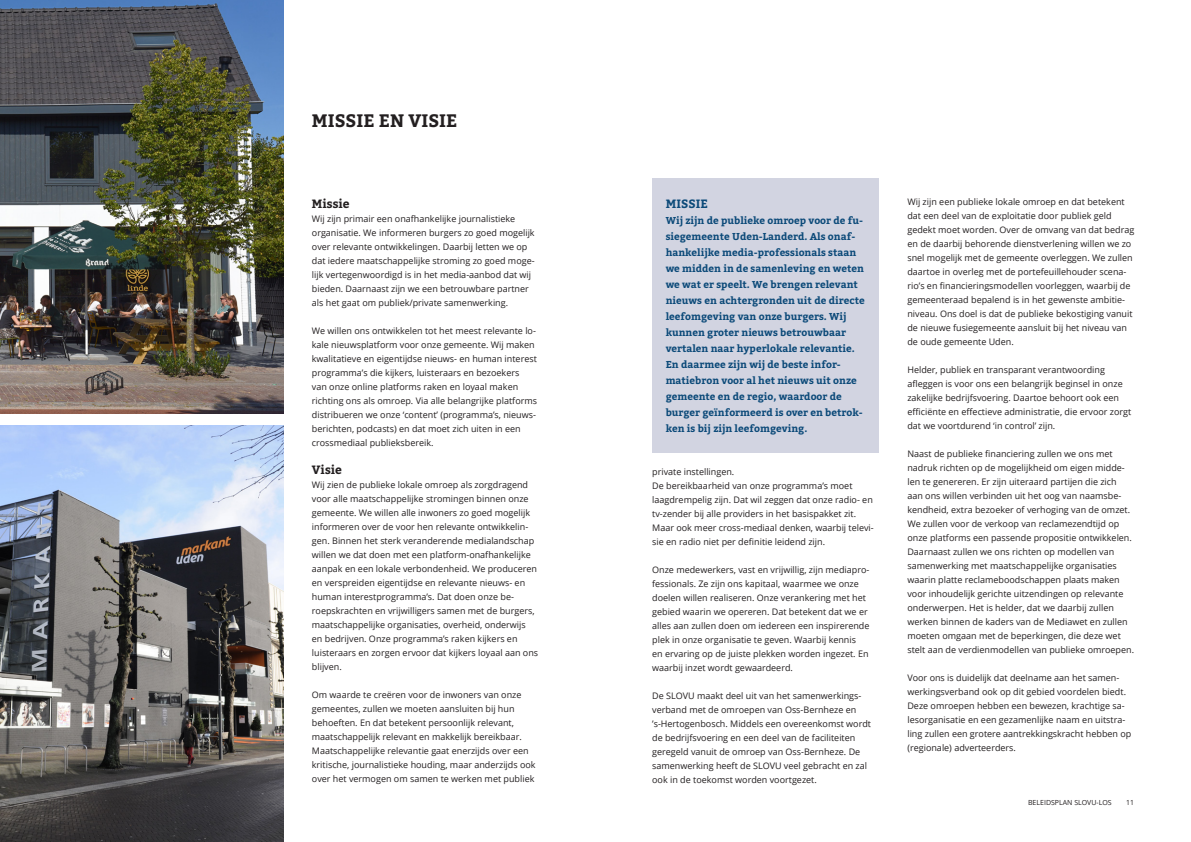
<style>
.page{position:relative;width:1191px;height:842px;background:#fff}
.page>*{position:absolute;margin:0;border:0;box-sizing:border-box;transform-origin:0 0}
.t1{font:700 18px "Bitter";color:#231f20}
.t2{font:700 12px "Bitter";color:#231f20}
.t3{font:700 12px "Bitter";letter-spacing:.01em;color:#0c4a79}
.t4{font:700 10px/16px "Bitter";color:#0c4a79}
.t5{font:9px/14px "Open Sans";color:#231f20}
.t6{font:7px "Open Sans";color:#231f20}
</style>
<div class="page">
<div style="left:652px;top:178px;width:227px;height:275px;background:#d2d4e1"></div>
<img style="left:0;top:0;width:283px;height:414px">
<img style="left:0;top:425px;width:283px;height:417px">
<p class="t1" style="left:312px;top:109px;width:147px">MISSIE EN VISIE</p>
<p class="t2" style="left:312px;top:196px;width:39px">Missie</p>
<p class="t5" style="left:312px;top:211px;width:224px">Wij zijn primair een onafhankelijke journalistieke organisatie. We informeren burgers zo goed mogelijk over relevante ontwikkelingen. Daarbij letten we op dat iedere maatschappelijke stroming zo goed moge&shy;lijk vertegenwoordigd is in het media-aanbod dat wij bieden. Daarnaast zijn we een betrouwbare partner als het gaat om publiek/private samenwerking.</p>
<p class="t5" style="left:312px;top:323px;width:227px">We willen ons ontwikkelen tot het meest relevante lo&shy;kale nieuwsplatform voor onze gemeente. Wij maken kwalitatieve en eigentijdse nieuws- en human interest programma’s die kijkers, luisteraars en bezoekers<br>van onze online platforms raken en loyaal maken richting ons als omroep. Via alle belangrijke platforms distribueren we onze ‘content’ (programma’s, nieuws&shy;berichten, podcasts) en dat moet zich uiten in een crossmediaal publieksbereik.</p>
<p class="t2" style="left:312px;top:462px;width:32px">Visie</p>
<p class="t5" style="left:312px;top:477px;width:228px">Wij zien de publieke lokale omroep als zorgdragend voor alle maatschappelijke stromingen binnen onze gemeente. We willen alle inwoners zo goed mogelijk informeren over de voor hen relevante ontwikkelin&shy;gen. Binnen het sterk veranderende medialandschap willen we dat doen met een platform-onafhankelijke aanpak en een lokale verbondenheid. We produceren en verspreiden eigentijdse en relevante nieuws- en human interestprogramma’s. Dat doen onze be&shy;roepskrachten en vrijwilligers samen met de burgers, maatschappelijke organisaties, overheid, onderwijs en bedrijven. Onze programma’s raken kijkers en luisteraars en zorgen ervoor dat kijkers loyaal aan ons blijven.</p>
<p class="t5" style="left:312px;top:687px;width:225px">Om waarde te creëren voor de inwoners van onze gemeentes, zullen we moeten aansluiten bij hun behoeften. En dat betekent persoonlijk relevant, maatschappelijk relevant en makkelijk bereikbaar.<br>Maatschappelijke relevantie gaat enerzijds over een kritische, journalistieke houding, maar anderzijds ook over het vermogen om samen te werken met publiek</p>
<p class="t3" style="left:665px;top:196px;width:44px">MISSIE</p>
<p class="t4" style="left:665px;top:213px;width:200px">Wij zijn de publieke omroep voor de fu&shy;siegemeente Uden-Landerd. Als onaf&shy;hankelijke media-professionals staan we midden in de samenleving en weten we wat er speelt. We brengen relevant nieuws en achtergronden uit de directe leefomgeving van onze burgers. Wij kunnen groter nieuws betrouwbaar vertalen naar hyperlokale relevantie.<br>En daarmee zijn wij de beste infor&shy;matiebron voor al het nieuws uit onze gemeente en de regio, waardoor de burger geïnformeerd is over en betrok&shy;ken is bij zijn leefomgeving.</p>
<p class="t5" style="left:652px;top:464px;width:84px">private instellingen.</p>
<p class="t5" style="left:652px;top:478px;width:223px">De bereikbaarheid van onze programma’s moet laagdrempelig zijn. Dat wil zeggen dat onze radio- en tv-zender bij alle providers in het basispakket zit.<br>Maar ook meer cross-mediaal denken, waarbij televi&shy;sie en radio niet per definitie leidend zijn.</p>
<p class="t5" style="left:652px;top:562px;width:219px">Onze medewerkers, vast en vrijwillig, zijn mediapro&shy;fessionals. Ze zijn ons kapitaal, waarmee we onze doelen willen realiseren. Onze verankering met het gebied waarin we opereren. Dat betekent dat we er alles aan zullen doen om iedereen een inspirerende plek in onze organisatie te geven. Waarbij kennis<br>en ervaring op de juiste plekken worden ingezet. En waarbij inzet wordt gewaardeerd.</p>
<p class="t5" style="left:652px;top:688px;width:220px">De SLOVU maakt deel uit van het samenwerkings&shy;verband met de omroepen van Oss-Bernheze en ’s-Hertogenbosch. Middels een overeenkomst wordt de bedrijfsvoering en een deel van de faciliteiten geregeld vanuit de omroep van Oss-Bernheze. De samenwerking heeft de SLOVU veel gebracht en zal ook in de toekomst worden voortgezet.</p>
<p class="t5" style="left:907px;top:195px;width:228px">Wij zijn een publieke lokale omroep en dat betekent dat een deel van de exploitatie door publiek geld gedekt moet worden. Over de omvang van dat bedrag en de daarbij behorende dienstverlening willen we zo snel mogelijk met de gemeente overleggen. We zullen daartoe in overleg met de portefeuillehouder scena&shy;rio’s en financieringsmodellen voorleggen, waarbij de gemeenteraad bepalend is in het gewenste ambitie&shy;niveau. Ons doel is dat de publieke bekostiging vanuit de nieuwe fusiegemeente aansluit bij het niveau van de oude gemeente Uden.</p>
<p class="t5" style="left:907px;top:363px;width:225px">Helder, publiek en transparant verantwoording afleggen is voor ons een belangrijk beginsel in onze zakelijke bedrijfsvoering. Daartoe behoort ook een efficiënte en effectieve administratie, die ervoor zorgt dat we voortdurend ‘in control’ zijn.</p>
<p class="t5" style="left:907px;top:447px;width:228px">Naast de publieke financiering zullen we ons met nadruk richten op de mogelijkheid om eigen midde&shy;len te genereren. Er zijn uiteraard partijen die zich aan ons willen verbinden uit het oog van naamsbe&shy;kendheid, extra bezoeker of verhoging van de omzet.<br>We zullen voor de verkoop van reclamezendtijd op onze platforms een passende propositie ontwikkelen.<br>Daarnaast zullen we ons richten op modellen van samenwerking met maatschappelijke organisaties waarin platte reclameboodschappen plaats maken voor inhoudelijk gerichte uitzendingen op relevante onderwerpen. Het is helder, dat we daarbij zullen werken binnen de kaders van de Mediawet en zullen moeten omgaan met de beperkingen, die deze wet stelt aan de verdienmodellen van publieke omroepen.</p>
<p class="t5" style="left:907px;top:671px;width:225px">Voor ons is duidelijk dat deelname aan het samen&shy;werkingsverband ook op dit gebied voordelen biedt.<br>Deze omroepen hebben een bewezen, krachtige sa&shy;lesorganisatie en een gezamenlijke naam en uitstra&shy;ling zullen een grotere aantrekkingskracht hebben op (regionale) adverteerders.</p>
<p class="t6" style="left:1028px;top:797px;width:85px">BELEIDSPLAN SLOVU-LOS</p>
<p class="t6" style="left:1126px;top:797px;width:10px">11</p>
</div>
